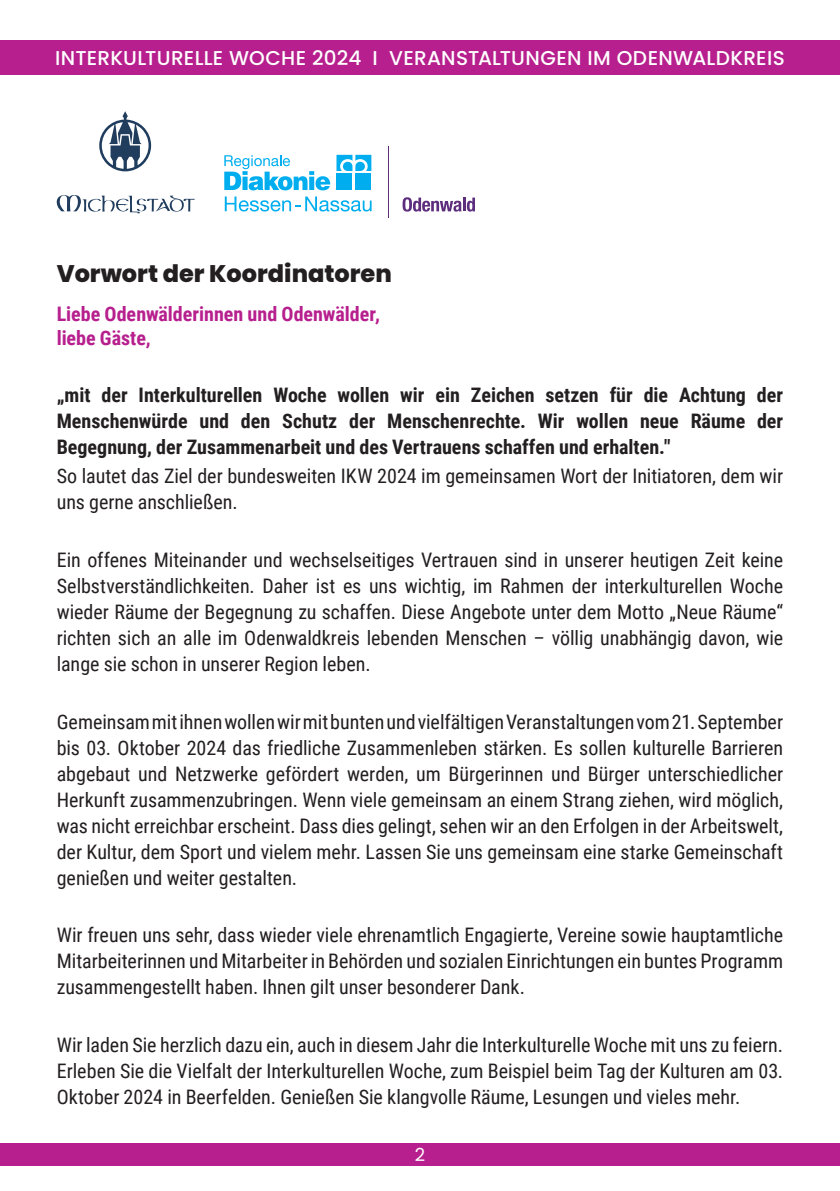
<style>
.page{position:relative;width:840px;height:1191px;background:#fff}
.page>*{position:absolute;margin:0;border:0;box-sizing:border-box;transform-origin:0 0}
.t1{font:800 24px "Poppins";color:#231f20}
.t2{font:20px/26px "Roboto Condensed";color:#231f20;text-align:justify}
.t3{font:700 20px/26px "Roboto Condensed";color:#231f20;text-align:justify}
.t4{font:500 20px "Poppins";letter-spacing:.015em;color:#fff}
.t5{font:700 20px/23.8px "Roboto Condensed";color:#b61f8d}
.t6{font:18px "Poppins";color:#fff}
</style>
<div class="page">
<div style="left:0;top:41px;width:839px;height:34px;background:#b61f8d"></div>
<div style="left:0;top:1143px;width:839px;height:23px;background:#b61f8d"></div>
<svg style="left:402px;top:197px;width:72px;height:15px"></svg>
<svg style="left:336px;top:155px;width:35px;height:16px"></svg>
<div style="left:336px;top:174px;width:16px;height:16px;background:#00aeef"></div>
<div style="left:355px;top:174px;width:16px;height:16px;background:#00aeef"></div>
<svg style="left:224px;top:155px;width:106px;height:35px"></svg>
<svg style="left:225px;top:196px;width:146px;height:15px"></svg>
<hr style="left:387px;top:146px;width:1px;height:71px;background:#5e2e7e">
<svg style="left:99px;top:111px;width:52px;height:60px"></svg>
<svg style="left:57px;top:195px;width:138px;height:18px"></svg>
<p class="t4" style="left:55px;top:47px;width:730px">INTERKULTURELLE WOCHE 2024 I VERANSTALTUNGEN IM ODENWALDKREIS</p>
<p class="t1" style="left:57px;top:259px;width:336px">Vorwort der Koordinatoren</p>
<p class="t5" style="left:57px;top:301px;width:325px">Liebe Odenwälderinnen und Odenwälder, liebe Gäste,</p>
<p class="t3" style="left:57px;top:381px;width:727px">„mit der Interkulturellen Woche wollen wir ein Zeichen setzen für die Achtung der Menschenwürde und den Schutz der Menschenrechte. Wir wollen neue Räume der Begegnung, der Zusammenarbeit und des Vertrauens schaffen und erhalten."</p>
<p class="t2" style="left:57px;top:462px;width:727px">So lautet das Ziel der bundesweiten IKW 2024 im gemeinsamen Wort der Initiatoren, dem wir uns gerne anschließen.</p>
<p class="t2" style="left:57px;top:546px;width:727px">Ein offenes Miteinander und wechselseitiges Vertrauen sind in unserer heutigen Zeit keine Selbstverständlichkeiten. Daher ist es uns wichtig, im Rahmen der interkulturellen Woche wieder Räume der Begegnung zu schaffen. Diese Angebote unter dem Motto „Neue Räume“ richten sich an alle im Odenwaldkreis lebenden Menschen – völlig unabhängig davon, wie lange sie schon in unserer Region leben.</p>
<p class="t2" style="left:57px;top:707px;width:727px">Gemeinsam mit ihnen wollen wir mit bunten und vielfältigen Veranstaltungen vom 21. September bis 03. Oktober 2024 das friedliche Zusammenleben stärken. Es sollen kulturelle Barrieren abgebaut und Netzwerke gefördert werden, um Bürgerinnen und Bürger unterschiedlicher Herkunft zusammenzubringen. Wenn viele gemeinsam an einem Strang ziehen, wird möglich, was nicht erreichbar erscheint. Dass dies gelingt, sehen wir an den Erfolgen in der Arbeitswelt, der Kultur, dem Sport und vielem mehr. Lassen Sie uns gemeinsam eine starke Gemeinschaft genießen und weiter gestalten.</p>
<p class="t2" style="left:57px;top:921px;width:727px">Wir freuen uns sehr, dass wieder viele ehrenamtlich Engagierte, Vereine sowie hauptamtliche Mitarbeiterinnen und Mitarbeiter in Behörden und sozialen Einrichtungen ein buntes Programm zusammengestellt haben. Ihnen gilt unser besonderer Dank.</p>
<p class="t2" style="left:57px;top:1031px;width:727px">Wir laden Sie herzlich dazu ein, auch in diesem Jahr die Interkulturelle Woche mit uns zu feiern.<br>Erleben Sie die Vielfalt der Interkulturellen Woche, zum Beispiel beim Tag der Kulturen am 03.<br>Oktober 2024 in Beerfelden. Genießen Sie klangvolle Räume, Lesungen und vieles mehr.</p>
<p class="t6" style="left:414px;top:1143px;width:12px">2</p>
</div>
